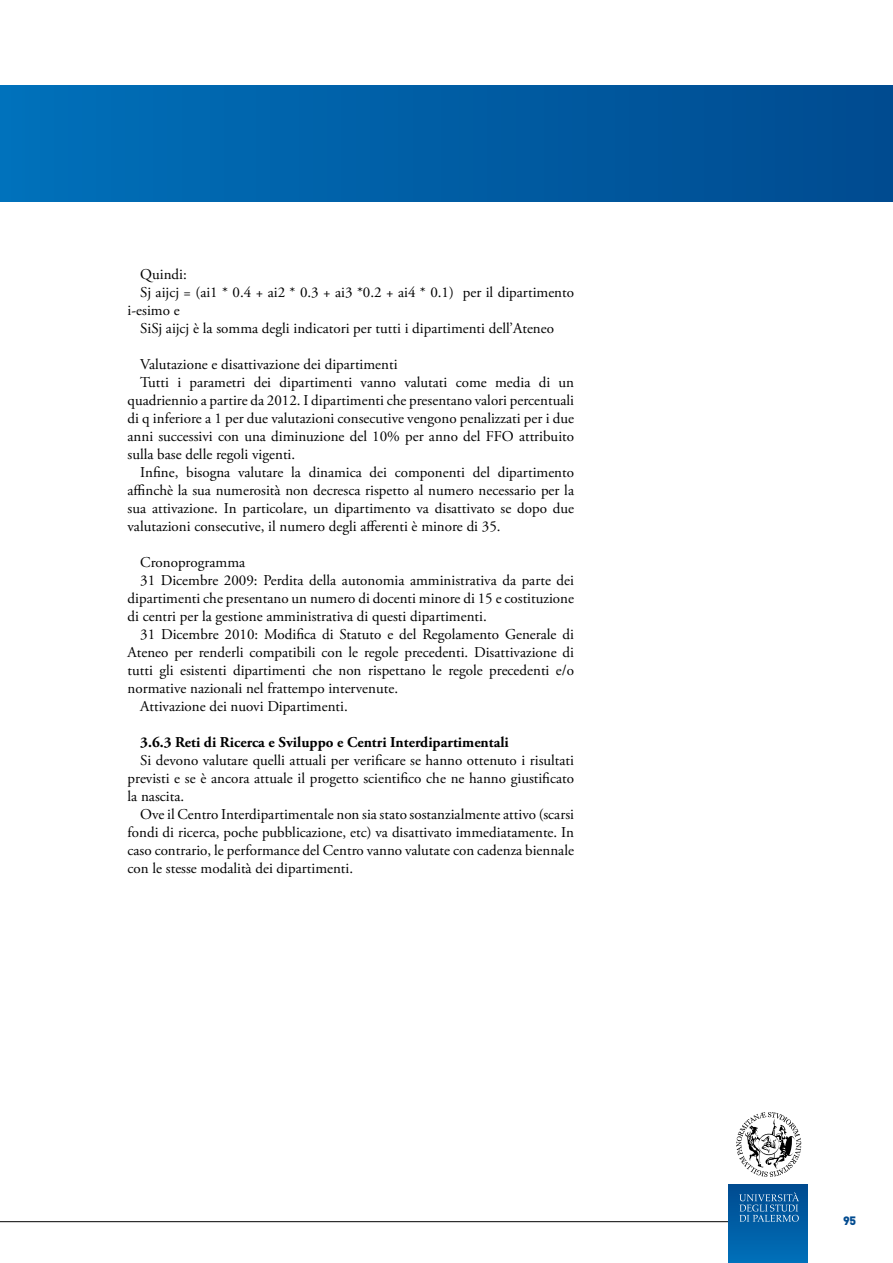
<style>
.page{position:relative;width:893px;height:1263px;background:#fff}
.page>*{position:absolute;margin:0;border:0;box-sizing:border-box;transform-origin:0 0}
.t1{font:15px/18px "Adobe Garamond Pro";color:#000;text-align:justify}
.t2{font:700 15px "Adobe Garamond Pro";color:#000}
.t3{font:900 12px "DIN Pro";color:#004a8f}
</style>
<div class="page">
<hr style="left:0;top:1221px;width:791px;height:1px;background:#000">
<div style="left:729px;top:1184px;width:79px;height:79px;background:linear-gradient(to bottom,#004a8f,#0070b9)"></div>
<svg style="left:739px;top:1192px;width:60px;height:30px;background:#2b71ab"></svg>
<svg style="left:736px;top:1112px;width:65px;height:65px"></svg>
<div style="left:0;top:85px;width:893px;height:117px;background:linear-gradient(to right,#0070ba,#004b8f)"></div>
<p class="t1" style="left:140px;top:266px;width:48px">Quindi:</p>
<p class="t1" style="left:140px;top:284px;width:435px">Sj aijcj = (ai1 * 0.4 + ai2 * 0.3 + ai3 *0.2 + ai4 * 0.1) per il dipartimento</p>
<p class="t1" style="left:128px;top:302px;width:54px">i-esimo e</p>
<p class="t1" style="left:140px;top:320px;width:415px">SiSj aijcj è la somma degli indicatori per tutti i dipartimenti dell’Ateneo</p>
<p class="t1" style="left:140px;top:356px;width:259px">Valutazione e disattivazione dei dipartimenti</p>
<p class="t1" style="left:140px;top:374px;width:435px">Tutti i parametri dei dipartimenti vanno valutati come media di un</p>
<p class="t1" style="left:128px;top:392px;width:448px">quadriennio a partire da 2012. I dipartimenti che presentano valori percentuali</p>
<p class="t1" style="left:128px;top:410px;width:448px">di q inferiore a 1 per due valutazioni consecutive vengono penalizzati per i due</p>
<p class="t1" style="left:128px;top:428px;width:448px">anni successivi con una diminuzione del 10% per anno del FFO attribuito</p>
<p class="t1" style="left:128px;top:446px;width:169px">sulla base delle regoli vigenti.</p>
<p class="t1" style="left:140px;top:464px;width:435px">Infine, bisogna valutare la dinamica dei componenti del dipartimento</p>
<p class="t1" style="left:128px;top:482px;width:448px">affinchè la sua numerosità non decresca rispetto al numero necessario per la</p>
<p class="t1" style="left:128px;top:500px;width:448px">sua attivazione. In particolare, un dipartimento va disattivato se dopo due</p>
<p class="t1" style="left:128px;top:518px;width:375px">valutazioni consecutive, il numero degli afferenti è minore di 35.</p>
<p class="t1" style="left:140px;top:554px;width:106px">Cronoprogramma</p>
<p class="t1" style="left:140px;top:572px;width:435px">31 Dicembre 2009: Perdita della autonomia amministrativa da parte dei</p>
<p class="t1" style="left:128px;top:590px;width:448px">dipartimenti che presentano un numero di docenti minore di 15 e costituzione</p>
<p class="t1" style="left:128px;top:608px;width:361px">di centri per la gestione amministrativa di questi dipartimenti.</p>
<p class="t1" style="left:140px;top:626px;width:435px">31 Dicembre 2010: Modifica di Statuto e del Regolamento Generale di</p>
<p class="t1" style="left:128px;top:644px;width:448px">Ateneo per renderli compatibili con le regole precedenti. Disattivazione di</p>
<p class="t1" style="left:128px;top:662px;width:448px">tutti gli esistenti dipartimenti che non rispettano le regole precedenti e/o</p>
<p class="t1" style="left:128px;top:680px;width:272px">normative nazionali nel frattempo intervenute.</p>
<p class="t1" style="left:140px;top:698px;width:209px">Attivazione dei nuovi Dipartimenti.</p>
<p class="t2" style="left:140px;top:733px;width:370px">3.6.3 Reti di Ricerca e Sviluppo e Centri Interdipartimentali</p>
<p class="t1" style="left:128px;top:752px;width:448px;text-indent:13px">Si devono valutare quelli attuali per verificare se hanno ottenuto i risultati previsti e se è ancora attuale il progetto scientifico che ne hanno giustificato la nascita.</p>
<p class="t1" style="left:128px;top:806px;width:448px;text-indent:13px">Ove il Centro Interdipartimentale non sia stato sostanzialmente attivo (scarsi fondi di ricerca, poche pubblicazione, etc) va disattivato immediatamente. In caso contrario, le performance del Centro vanno valutate con cadenza biennale con le stesse modalità dei dipartimenti.</p>
<p class="t3" style="left:843px;top:1212px;width:15px">95</p>
</div>
